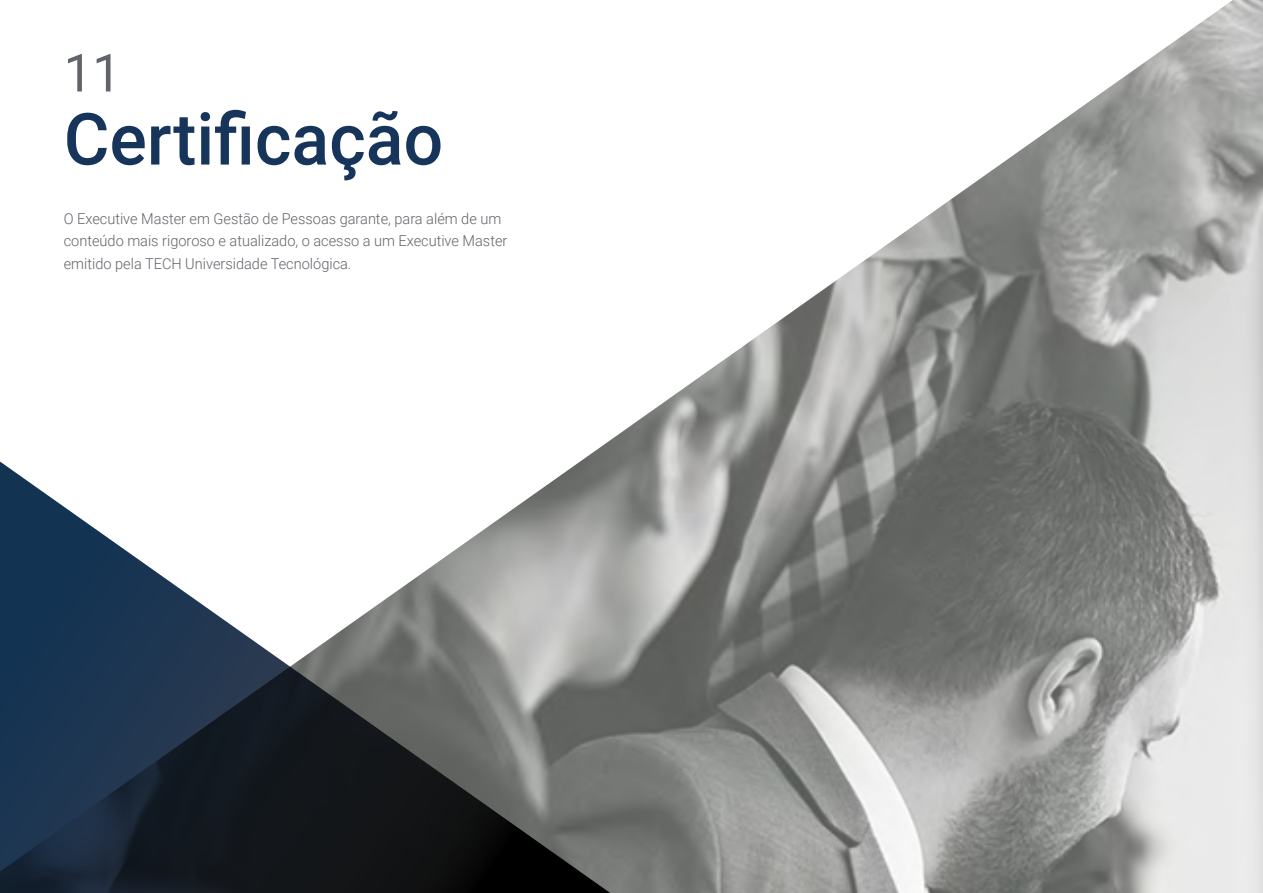
<style>
.page{position:relative;width:1263px;height:893px;background:#fff}
.page>*{position:absolute;margin:0;border:0;box-sizing:border-box;transform-origin:0 0}
.t1{font:500 72px "Roboto";color:#17355b}
.t2{font:52.5px "Roboto";color:#61646a}
.t3{font:300 15px/22.5px "Roboto";color:#61646a}
</style>
<div class="page">
<img style="left:602px;top:0;width:661px;height:893px">
<svg style="left:0;top:446px;width:640px;height:447px"></svg>
<h2 class="t2" style="left:64px;top:36px;width:59px">11</h2>
<h1 class="t1" style="left:64px;top:89px;width:381px">Certificação</h1>
<p class="t3" style="left:64px;top:207px;width:445px">O Executive Master em Gestão de Pessoas garante, para além de um conteúdo mais rigoroso e atualizado, o acesso a um Executive Master emitido pela TECH Universidade Tecnológica.</p>
</div>
